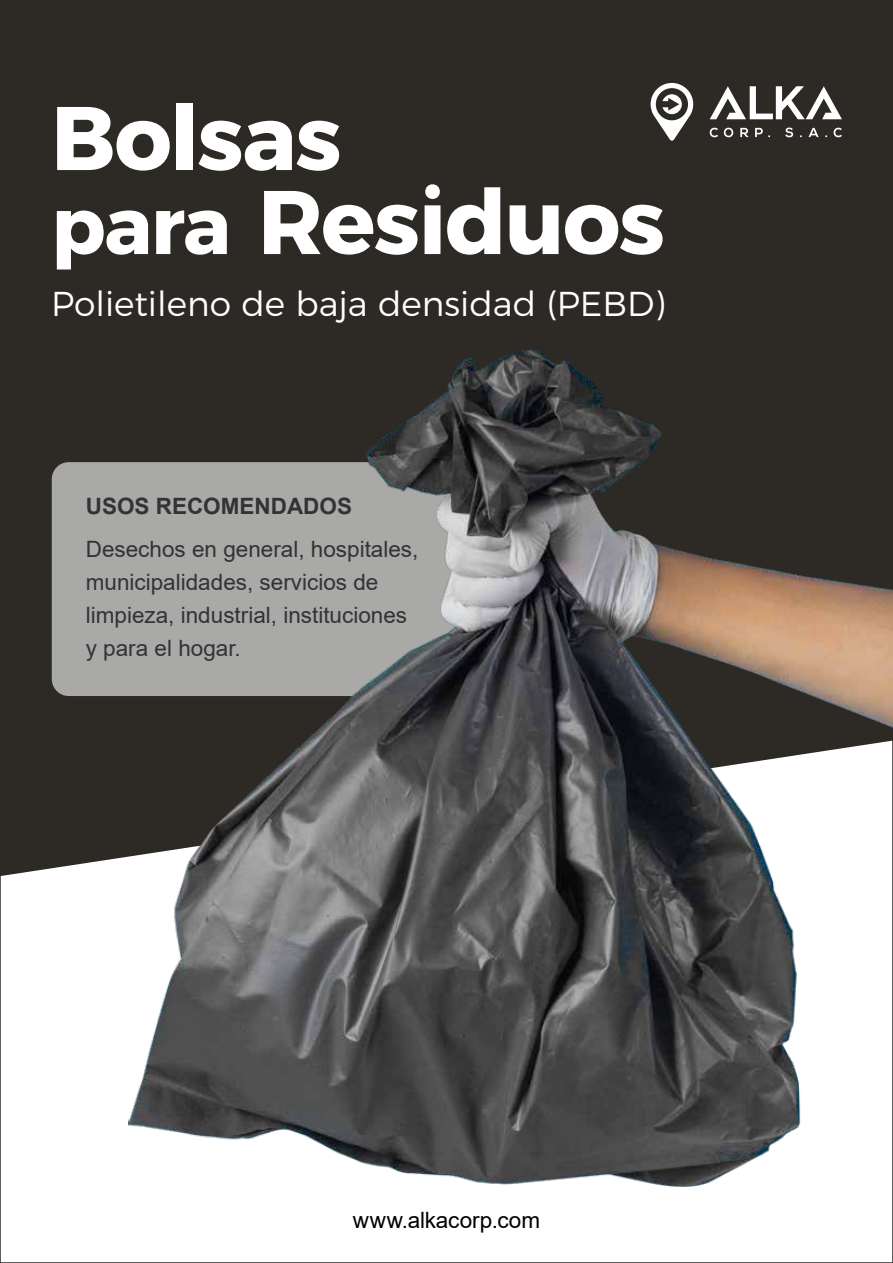
<style>
.page{position:relative;width:893px;height:1263px;background:#fff}
.page>*{position:absolute;margin:0;border:0;box-sizing:border-box;transform-origin:0 0}
.t1{font:700 90px/84px "Montserrat";letter-spacing:-.02em;color:#fff}
.t2{font:300 34.5px "Montserrat";color:#fff}
.t3{font:22.5px/33px "Arial";color:#333}
.t4{font:700 22.5px "Arial";color:#333}
.t5{font:22.5px "Arial";letter-spacing:-.005em;color:#000}
.t6{font:18px "Arial";color:#000}
.s1{font-size:79.5px}
</style>
<div class="page">
<div style="left:0;top:0;width:893px;height:1262px;background:#2d2a26"></div>
<div style="left:1px;top:856px;width:891px;height:406px;background:#fff"></div>
<div style="left:52px;top:462px;width:404px;height:234px;background:#a9a9a8;border-radius:17px"></div>
<img style="left:128px;top:350px;width:765px;height:837px">
<svg style="left:651px;top:83px;width:42px;height:58px"></svg>
<svg style="left:710px;top:86px;width:132px;height:33px"></svg>
<svg style="left:710px;top:128px;width:8px;height:9px"></svg>
<svg style="left:724px;top:128px;width:9px;height:9px"></svg>
<svg style="left:740px;top:128px;width:8px;height:9px"></svg>
<svg style="left:755px;top:128px;width:15px;height:9px"></svg>
<svg style="left:785px;top:128px;width:8px;height:9px"></svg>
<svg style="left:808px;top:128px;width:11px;height:9px"></svg>
<svg style="left:833px;top:128px;width:9px;height:9px"></svg>
<h1 class="t1" style="left:51px;top:89px;width:616px">Bolsas<br><span class="s1">para</span> Residuos</h1>
<h2 class="t2" style="left:51px;top:277px;width:616px">Polietileno de baja densidad (PEBD)</h2>
<p class="t4" style="left:86px;top:490px;width:268px">USOS RECOMENDADOS</p>
<p class="t3" style="left:86px;top:532px;width:334px">Desechos en general, hospitales, municipalidades, servicios de limpieza, industrial, instituciones y para el hogar.</p>
<p class="t6" style="left:371px;top:1206px;width:152px">www.alkacorp.com</p>
<p class="t5" style="left:353px;top:1205px;width:189px">www.alkacorp.com</p>
</div>
